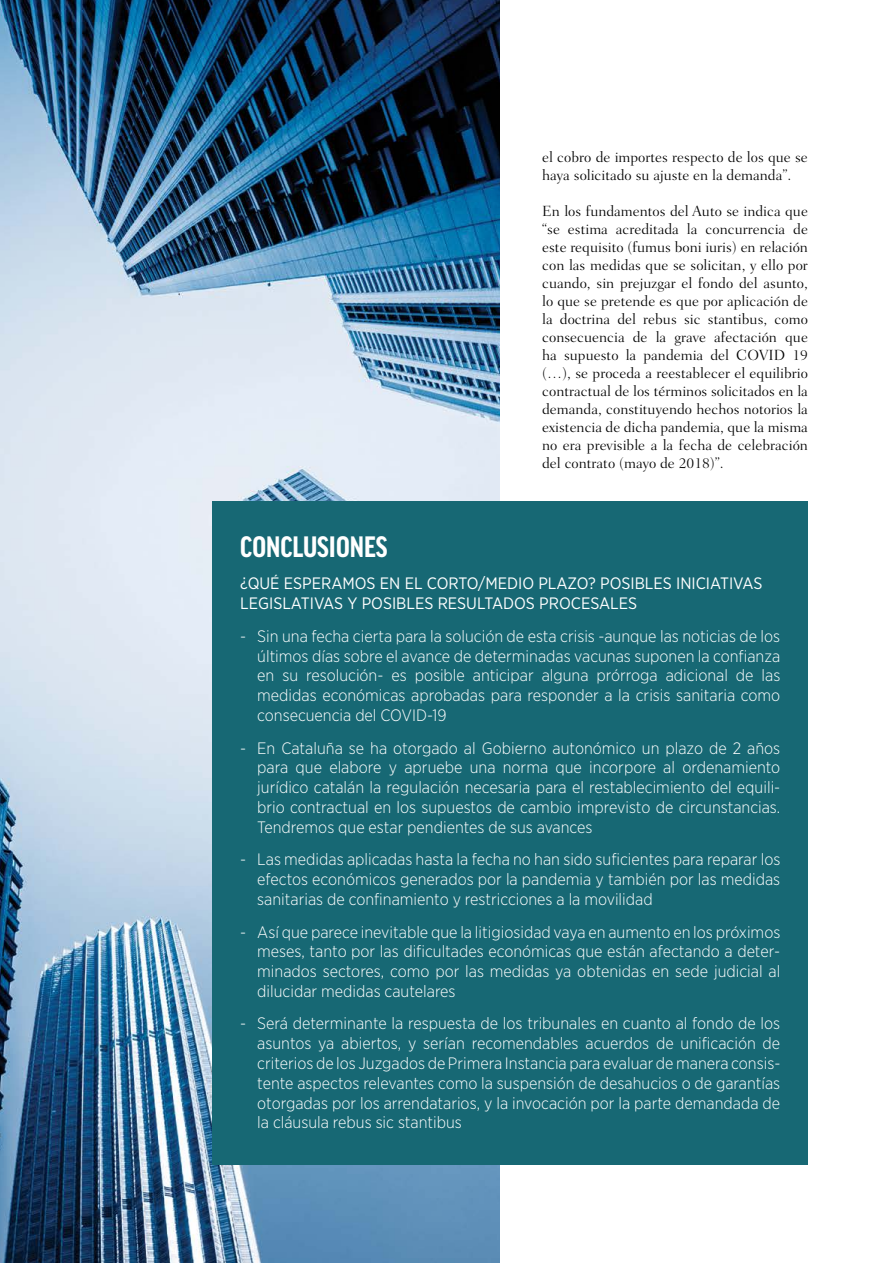
<style>
.page{position:relative;width:893px;height:1263px;background:#fff}
.page>*{position:absolute;margin:0;border:0;box-sizing:border-box;transform-origin:0 0}
.t1{font:700 condensed 31.5px "Good Headline OT";color:#fff}
.t2{font:300 16.5px/19.8px "Gotham Narrow";color:#fff;text-align:justify}
.t3{font:16.5px/19.8px "Gotham Narrow";color:#fff}
.t4{font:300 15px/18px "Fairfield LT Std";color:#000}
</style>
<div class="page">
<img style="left:0;top:0;width:500px;height:1263px">
<div style="left:213px;top:502px;width:595px;height:663px;background:#176874"></div>
<p class="t4" style="left:542px;top:148px;width:267px">el cobro de importes respecto de los que se haya solicitado su ajuste en la demanda”.</p>
<p class="t4" style="left:542px;top:202px;width:267px;text-align:justify">En los fundamentos del Auto se indica que “se estima acreditada la concurrencia de este requisito (fumus boni iuris) en relación con las medidas que se solicitan, y ello por cuando, sin prejuzgar el fondo del asunto, lo que se pretende es que por aplicación de la doctrina del rebus sic stantibus, como consecuencia de la grave afectación que ha supuesto la pandemia del COVID 19 (…), se proceda a reestablecer el equilibrio contractual de los términos solicitados en la demanda, constituyendo hechos notorios la existencia de dicha pandemia, que la misma no era previsible a la fecha de celebración del contrato (mayo de 2018)”.</p>
<h1 class="t1" style="left:240px;top:532px;width:149px">CONCLUSIONES</h1>
<p class="t3" style="left:240px;top:573px;width:524px">¿QUÉ ESPERAMOS EN EL CORTO/MEDIO PLAZO? POSIBLES INICIATIVAS<br>LEGISLATIVAS Y POSIBLES RESULTADOS PROCESALES</p>
<p class="t2" style="left:257px;top:626px;width:525px;text-indent:-17px">- Sin una fecha cierta para la solución de esta crisis -aunque las noticias de los últimos días sobre el avance de determinadas vacunas suponen la confianza en su resolución- es posible anticipar alguna prórroga adicional de las medidas económicas aprobadas para responder a la crisis sanitaria como consecuencia del COVID-19</p>
<p class="t2" style="left:257px;top:737px;width:525px;text-indent:-17px">- En Cataluña se ha otorgado al Gobierno autonómico un plazo de 2 años para que elabore y apruebe una norma que incorpore al ordenamiento jurídico catalán la regulación necesaria para el restablecimiento del equili&shy;brio contractual en los supuestos de cambio imprevisto de circunstancias.<br>Tendremos que estar pendientes de sus avances</p>
<p class="t2" style="left:257px;top:849px;width:525px;text-indent:-17px">- Las medidas aplicadas hasta la fecha no han sido suficientes para reparar los efectos económicos generados por la pandemia y también por las medidas sanitarias de confinamiento y restricciones a la movilidad</p>
<p class="t2" style="left:257px;top:921px;width:525px;text-indent:-17px">- Así que parece inevitable que la litigiosidad vaya en aumento en los próximos meses, tanto por las dificultades económicas que están afectando a deter&shy;minados sectores, como por las medidas ya obtenidas en sede judicial al dilucidar medidas cautelares</p>
<p class="t2" style="left:257px;top:1013px;width:525px;text-indent:-17px">- Será determinante la respuesta de los tribunales en cuanto al fondo de los asuntos ya abiertos, y serían recomendables acuerdos de unificación de criterios de los Juzgados de Primera Instancia para evaluar de manera consis&shy;tente aspectos relevantes como la suspensión de desahucios o de garantías otorgadas por los arrendatarios, y la invocación por la parte demandada de la cláusula rebus sic stantibus</p>
</div>
